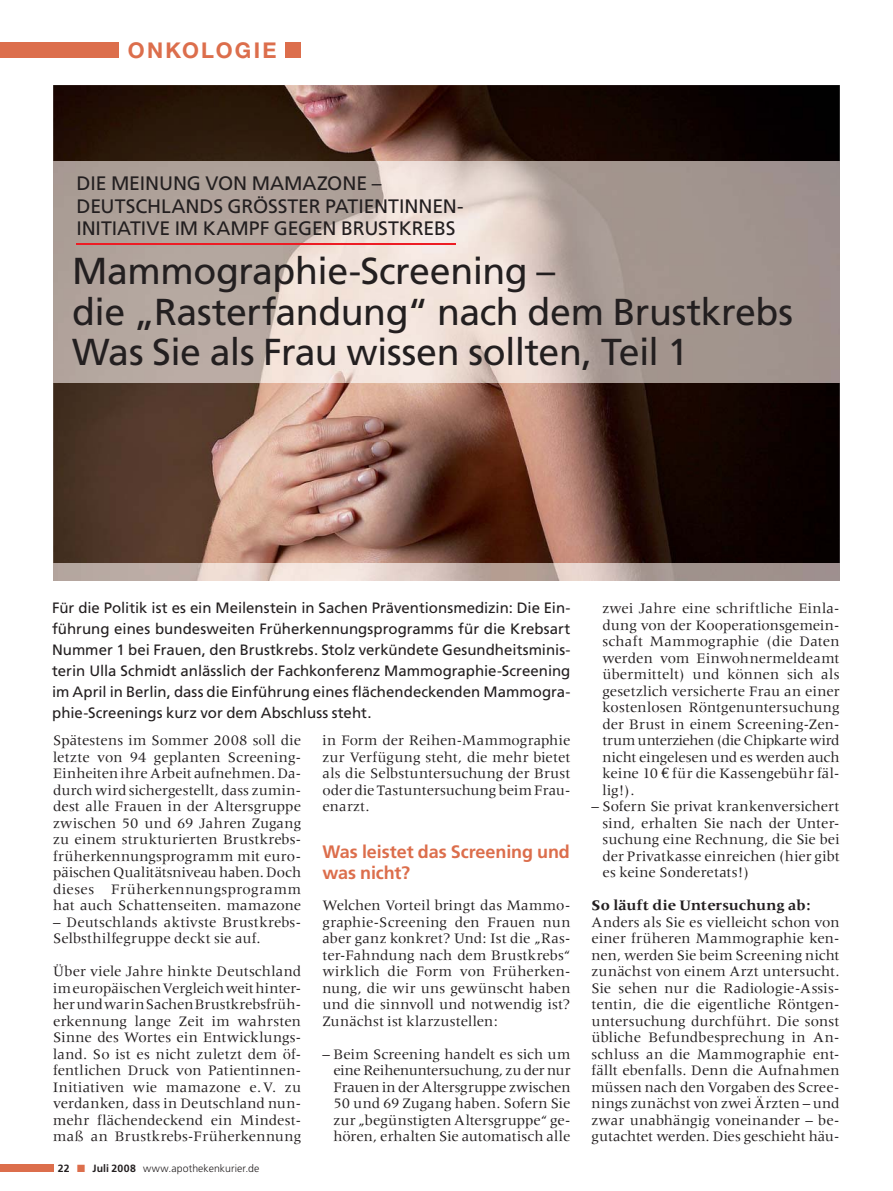
<style>
.page{position:relative;width:893px;height:1191px;background:#fff}
.page>*{position:absolute;margin:0;border:0;box-sizing:border-box;transform-origin:0 0}
.t1{font:37.5px/40.5px "Frutiger";letter-spacing:-.015em;color:#231f20}
.t2{font:700 21.75px "Helvetica Neue";letter-spacing:.1em;color:#dc6e4c}
.t3{font:19.5px/22.5px "Frutiger";letter-spacing:-.005em;color:#231f20}
.t4{font:700 18px/21px "Frutiger";letter-spacing:-.005em;color:#dc6e4c}
.t5{font:15px/16.5px "Meridien";color:#231f20;text-align:justify}
.t6{font:15px/21px "Frutiger";color:#231f20;text-align:justify}
.t7{font:700 15px "Meridien";letter-spacing:-.005em;color:#231f20}
.t8{font:300 10.5px "Frutiger";letter-spacing:.01em;color:#231f20}
.s1{font-weight:700}
.s2{color:#dc6e4c}
.s3{font-family:"Euro Serif"}
</style>
<div class="page">
<div style="left:0;top:43px;width:119px;height:15px;background:#dc6e4c"></div>
<div style="left:286px;top:43px;width:15px;height:15px;background:#dc6e4c"></div>
<div style="left:0;top:1164px;width:53px;height:7px;background:#dc6e4c"></div>
<img style="left:53px;top:85px;width:787px;height:479px">
<img style="left:53px;top:162px;width:787px;height:220px">
<hr style="left:77px;top:243px;width:379px;height:2px;background:#ed1c24">
<svg style="left:53px;top:564px;width:787px;height:16px;background:#c5b4ad"></svg>
<h2 class="t2" style="left:128px;top:43px;width:150px">ONKOLOGIE</h2>
<h3 class="t3" style="left:77px;top:174px;width:389px">DIE MEINUNG VON MAMAZONE –<br>DEUTSCHLANDS GRÖSSTER PATIENTINNEN-<br>INITIATIVE IM KAMPF GEGEN BRUSTKREBS</h3>
<h1 class="t1" style="left:72px;top:254px;width:722px">Mammographie-Screening –<br>die „Rasterfandung“ nach dem Brustkrebs<br>Was Sie als Frau wissen sollten, Teil 1</h1>
<p class="t6" style="left:52px;top:598px;width:520px">Für die Politik ist es ein Meilenstein in Sachen Präventionsmedizin: Die Ein&shy;führung eines bundesweiten Früherkennungsprogramms für die Krebsart Nummer 1 bei Frauen, den Brustkrebs. Stolz verkündete Gesundheitsminis&shy;terin Ulla Schmidt anlässlich der Fachkonferenz Mammographie-Screening im April in Berlin, dass die Einführung eines flächendeckenden Mammogra&shy;phie-Screenings kurz vor dem Abschluss steht.</p>
<p class="t5" style="left:53px;top:733px;width:250px">Spätestens im Sommer 2008 soll die letzte von 94 geplanten Screening-Einheiten ihre Arbeit aufnehmen. Da&shy;durch wird sichergestellt, dass zumin&shy;dest alle Frauen in der Altersgruppe zwischen 50 und 69 Jahren Zugang zu einem strukturierten Brustkrebs&shy;früherkennungsprogramm mit euro&shy;päischen Qualitätsniveau haben. Doch dieses Früherkennungsprogramm hat auch Schattenseiten. mamazone</p>
<p class="t5" style="left:53px;top:915px;width:250px">– Deutschlands aktivste Brustkrebs-<br>Selbsthilfegruppe deckt sie auf.</p>
<p class="t5" style="left:53px;top:964px;width:250px">Über viele Jahre hinkte Deutschland im europäischen Vergleich weit hinter&shy;her und war in Sachen Brustkrebsfrüh&shy;erkennung lange Zeit im wahrs ten Sinne des Wortes ein Entwicklungs&shy;land. So ist es nicht zuletzt dem öf&shy;fentlichen Druck von Patientinnen-Initiativen wie mamazone e. V. zu ver danken, dass in Deutschland nun&shy;mehr flächendeckend ein Mindest&shy;maß an Brustkrebs-Früherkennung</p>
<p class="t8" style="left:58px;top:1163px;width:203px"><span class="s1">22</span> <span class="s2">■</span> <span class="s1">Juli 2008</span> www.apothekenkurier.de</p>
<p class="t5" style="left:322px;top:733px;width:250px">in Form der Reihen-Mammographie zur Verfügung steht, die mehr bietet als die Selbstuntersuchung der Brust oder die Tastuntersuchung beim Frau&shy;enarzt.</p>
<p class="t4" style="left:322px;top:842px;width:249px">Was leistet das Screening und was nicht?</p>
<p class="t5" style="left:322px;top:898px;width:250px">Welchen Vorteil bringt das Mammo&shy;graphie-Screening den Frauen nun aber ganz konkret? Und: Ist die „Ras&shy;ter-Fahndung nach dem Brustkrebs“ wirklich die Form von Früherken&shy;nung, die wir uns gewünscht haben und die sinnvoll und notwendig ist?<br>Zunächst ist klarzustellen:</p>
<p class="t5" style="left:333px;top:1047px;width:239px;text-indent:-11px">– Beim Screening handelt es sich um eine Reihenuntersuchung, zu der nur Frauen in der Altersgruppe zwischen 50 und 69 Zugang haben. Sofern Sie zur „begünstigten Altersgruppe“ ge&shy;hören, erhalten Sie automatisch alle</p>
<p class="t5" style="left:602px;top:601px;width:239px">zwei Jahre eine schriftliche Einla&shy;dung von der Kooperationsgemein&shy;schaft Mammographie (die Daten werden vom Einwohnermeldeamt übermittelt) und können sich als gesetzlich versicherte Frau an einer kostenlosen Röntgenuntersuchung der Brust in einem Screening-Zen&shy;trum unterziehen (die Chipkarte wird nicht eingelesen und es werden auch keine 10 <span class="s3">€</span> für die Kassengebühr fäl&shy;lig!).</p>
<p class="t5" style="left:602px;top:799px;width:239px;text-indent:-11px">– Sofern Sie privat krankenversichert sind, erhalten Sie nach der Unter&shy;suchung eine Rechnung, die Sie bei der Privatkasse einreichen (hier gibt es keine Sonderetats!)</p>
<p class="t7" style="left:591px;top:899px;width:220px">So läuft die Untersuchung ab:</p>
<p class="t5" style="left:591px;top:915px;width:250px">Anders als Sie es vielleicht schon von einer früheren Mammographie ken&shy;nen, werden Sie beim Screening nicht zunächst von einem Arzt untersucht.<br>Sie sehen nur die Radiologie-Assis&shy;tentin, die die eigentliche Röntgen&shy;untersuchung durchführt. Die sonst übliche Befundbesprechung in An&shy;schluss an die Mammographie ent&shy;fällt ebenfalls. Denn die Aufnahmen müssen nach den Vorgaben des Scree&shy;nings zunächst von zwei Ärzten – und zwar unabhängig voneinander – be&shy;gutachtet werden. Dies geschieht häu-</p>
</div>
